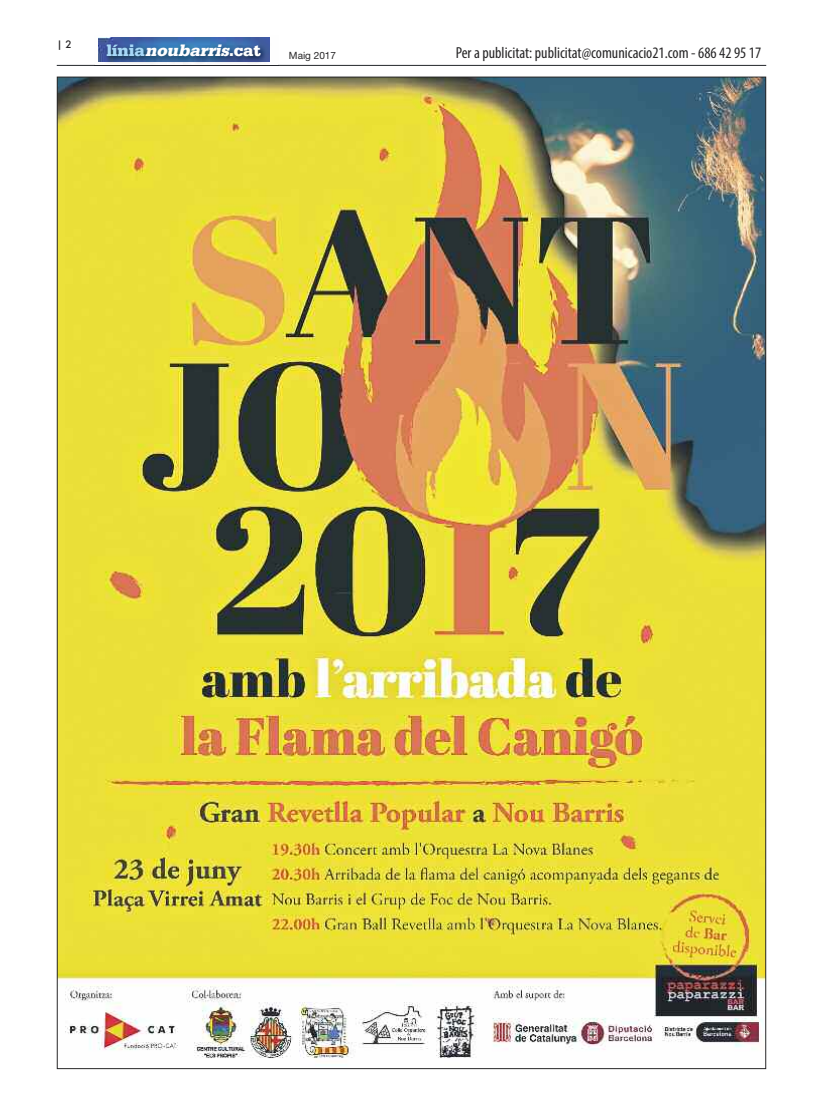
<style>
.page{position:relative;width:823px;height:1106px;background:#fff}
.page>*{position:absolute;margin:0;border:0;box-sizing:border-box;transform-origin:0 0}
.t1{font:italic 900 17px "Serifa";color:#fff}
.t2{font:condensed 16px "Myriad Pro";color:#272627}
.t3{font:10px "Helvetica Neue";color:#272627}
.t4{font:500 10px "Futura";color:#272627}
.s1{font-style:normal;color:#a7d8f7}
.s2{font-style:normal}
</style>
<div class="page">
<hr style="left:57px;top:65px;width:708px;height:1px;background:#23262b">
<img style="left:98px;top:37px;width:172px;height:26px">
<img style="left:99px;top:38px;width:170px;height:24px">
<img style="left:59px;top:79px;width:704px;height:980px">
<p class="t4" style="left:57px;top:39px;width:16px">| 2</p>
<p class="t1" style="left:106px;top:44px;width:156px"><span class="s1">l í n i a</span> noubarris<span class="s2">. c a t</span></p>
<p class="t3" style="left:289px;top:50px;width:49px">Maig 2017</p>
<p class="t2" style="left:455px;top:47px;width:307px">Per a publicitat: publicitat@comunicacio21.com - 686 42 95 17</p>
</div>
